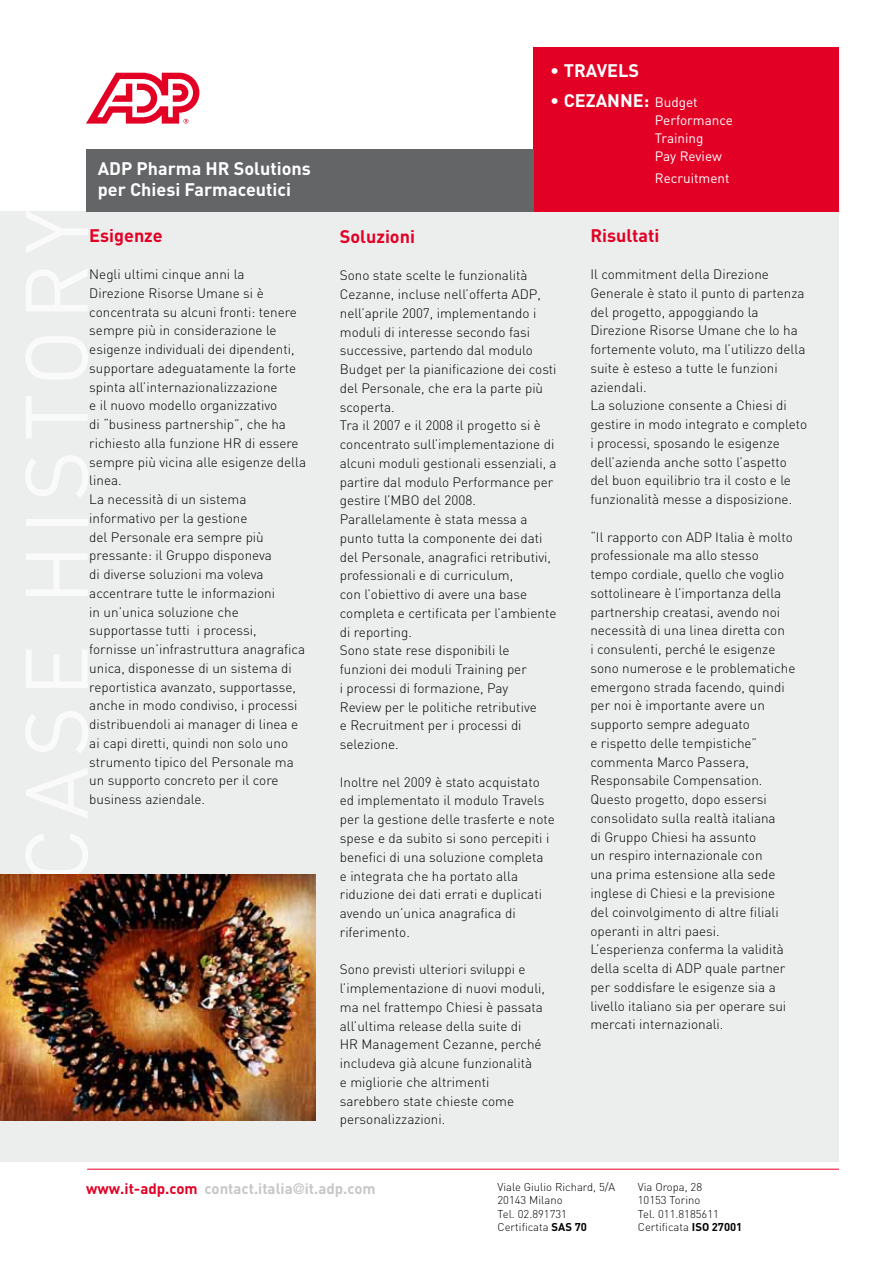
<style>
.page{position:relative;width:893px;height:1263px;background:#fff}
.page>*{position:absolute;margin:0;border:0;box-sizing:border-box;transform-origin:0 0}
.t1{font:700 18px/21px "DINOT";color:#fff}
.t2{font:700 18px "DINOT";color:#e20025}
.t3{font:700 15px "DINOT";color:#c6c7c8}
.t4{font:300 13.5px/18.8px "DINOT";color:#000}
.t5{font:13.5px/18px "DINOT";color:#fff}
.t6{font:300 11.25px/13.5px "DINOT";color:#000}
.s1{font-weight:300}
.s2{font-weight:400;font-size:13.5px}
.s3{color:#e20025}
.s4{font-family:"DIN Mittelschrift Alternate";font-weight:400}
.s5{font-weight:700}
</style>
<div class="page">
<div style="left:0;top:211px;width:839px;height:951px;background:#eceded"></div>
<hr style="left:87px;top:1169px;width:752px;height:1px;background:#e20025">
<div style="left:534px;top:47px;width:305px;height:164px;background:#e20025"></div>
<img style="left:0;top:874px;width:316px;height:246px">
<svg style="left:86px;top:73px;width:113px;height:51px"></svg>
<div style="left:86px;top:149px;width:448px;height:62px;background:#646567"></div>
<h1 class="t1" style="left:98px;top:158px;width:214px">ADP Pharma HR Solutions per Chiesi Farmaceutici</h1>
<h1 class="t2" style="left:89px;top:223px;width:75px">Esigenze</h1>
<p class="t4" style="left:89px;top:264px;width:218px">Negli ultimi cinque anni la<br>Direzione Risorse Umane si è concentrata su alcuni fronti: tenere sempre più in considerazione le esigenze individuali dei dipendenti, supportare adeguatamente la forte spinta all’internazionalizzazione<br>e il nuovo modello organizzativo<br>di “business partnership”, che ha richiesto alla funzione HR di essere sempre più vicina alle esigenze della linea.<br>La necessità di un sistema informativo per la gestione<br>del Personale era sempre più pressante: il Gruppo disponeva<br>di diverse soluzioni ma voleva accentrare tutte le informazioni<br>in un’unica soluzione che supportasse tutti i processi, fornisse un’infrastruttura anagrafica unica, disponesse di un sistema di reportistica avanzato, supportasse, anche in modo condiviso, i processi distribuendoli ai manager di linea e ai capi diretti, quindi non solo uno strumento tipico del Personale ma un supporto concreto per il core business aziendale.</p>
<h1 class="t1" style="left:550px;top:59px;width:91px"><span class="s1">•</span> TRAVELS</h1>
<h1 class="t1" style="left:550px;top:89px;width:149px"><span class="s1">•</span> CEZANNE: <span class="s2">Budget</span></h1>
<p class="t5" style="left:655px;top:110px;width:80px">Performance<br>Training<br>Pay Review</p>
<p class="t5" style="left:655px;top:168px;width:76px">Recruitment</p>
<h1 class="t2" style="left:340px;top:224px;width:77px">Soluzioni</h1>
<p class="t4" style="left:340px;top:266px;width:218px">Sono state scelte le funzionalità<br>Cezanne, incluse nell’offerta ADP, nell’aprile 2007, implementando i moduli di interesse secondo fasi successive, partendo dal modulo<br>Budget per la pianificazione dei costi del Personale, che era la parte più scoperta.<br>Tra il 2007 e il 2008 il progetto si è concentrato sull’implementazione di alcuni moduli gestionali essenziali, a partire dal modulo Performance per gestire l’MBO del 2008.<br>Parallelamente è stata messa a punto tutta la componente dei dati del Personale, anagrafici retributivi, professionali e di curriculum,<br>con l’obiettivo di avere una base completa e certificata per l’ambiente di reporting.<br>Sono state rese disponibili le funzioni dei moduli Training per<br>i processi di formazione, Pay<br>Review per le politiche retributive<br>e Recruitment per i processi di selezione.</p>
<p class="t4" style="left:340px;top:772px;width:217px">Inoltre nel 2009 è stato acquistato ed implementato il modulo Travels per la gestione delle trasferte e note spese e da subito si sono percepiti i benefici di una soluzione completa<br>e integrata che ha portato alla riduzione dei dati errati e duplicati avendo un’unica anagrafica di riferimento.</p>
<p class="t4" style="left:340px;top:959px;width:207px">Sono previsti ulteriori sviluppi e l’implementazione di nuovi moduli, ma nel frattempo Chiesi è passata all’ultima release della suite di<br>HR Management Cezanne, perché includeva già alcune funzionalità<br>e migliorie che altrimenti sarebbero state chieste come personalizzazioni.</p>
<h1 class="t2" style="left:590px;top:223px;width:71px">Risultati</h1>
<p class="t4" style="left:590px;top:264px;width:218px">Il commitment della Direzione<br>Generale è stato il punto di partenza del progetto, appoggiando la<br>Direzione Risorse Umane che lo ha fortemente voluto, ma l’utilizzo della suite è esteso a tutte le funzioni aziendali.<br>La soluzione consente a Chiesi di gestire in modo integrato e completo i processi, sposando le esigenze dell’azienda anche sotto l’aspetto del buon equilibrio tra il costo e le funzionalità messe a disposizione.</p>
<p class="t4" style="left:590px;top:527px;width:207px">“Il rapporto con ADP Italia è molto professionale ma allo stesso tempo cordiale, quello che voglio sottolineare è l’importanza della partnership creatasi, avendo noi necessità di una linea diretta con<br>i consulenti, perché le esigenze sono numerose e le problematiche emergono strada facendo, quindi per noi è importante avere un supporto sempre adeguato<br>e rispetto delle tempistiche” commenta Marco Passera,<br>Responsabile Compensation.<br>Questo progetto, dopo essersi consolidato sulla realtà italiana<br>di Gruppo Chiesi ha assunto<br>un respiro internazionale con<br>una prima estensione alla sede inglese di Chiesi e la previsione del coinvolgimento di altre filiali operanti in altri paesi.<br>L’esperienza conferma la validità della scelta di ADP quale partner per soddisfare le esigenze sia a livello italiano sia per operare sui mercati internazionali.</p>
<p class="t3" style="left:86px;top:1178px;width:291px"><span class="s3">www.it-adp.com</span> contact.italia<span class="s4">@</span>it.adp.com</p>
<p class="t6" style="left:497px;top:1179px;width:119px">Viale Giulio Richard, 5/A<br>20143 Milano<br>Tel. 02.891731<br>Certificata <span class="s5">SAS 70</span></p>
<p class="t6" style="left:638px;top:1179px;width:106px">Via Oropa, 28<br>10153 Torino<br>Tel. 011.8185611<br>Certificata <span class="s5">ISO 27001</span></p>
</div>
